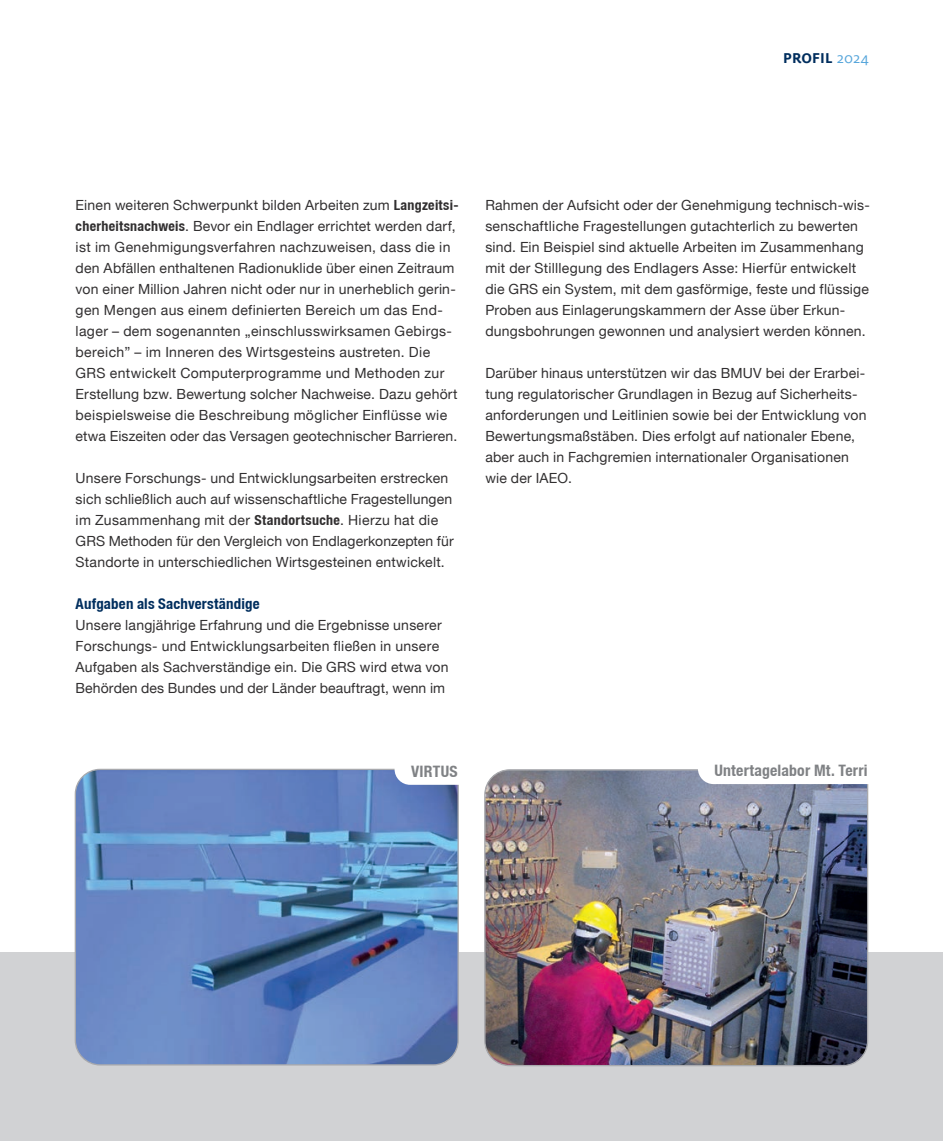
<style>
.page{position:relative;width:943px;height:1141px;background:#fff}
.page>*{position:absolute;margin:0;border:0;box-sizing:border-box;transform-origin:0 0}
.t1{font:700 condensed 15.75px "Helvetica Neue LT";letter-spacing:.01em;color:#808285}
.t2{font:700 15.75px "Milo Pro";letter-spacing:.01em;color:#002e5e}
.t3{font:700 condensed 14.88px "Helvetica Neue LT";letter-spacing:.015em;color:#002e5e}
.t4{font:14px/21px "Helvetica Neue LT";letter-spacing:.015em;color:#312f30}
.s1{font-weight:400;color:#57a6db}
.s2{font-weight:700;font-stretch:condensed}
</style>
<div class="page">
<div style="left:0;top:952px;width:943px;height:189px;background:#d1d2d4"></div>
<svg style="left:74px;top:768px;width:385px;height:298px;background:#6587bd"></svg>
<img style="left:484px;top:769px;width:385px;height:298px">
<svg style="left:394px;top:768px;width:65px;height:17px"></svg>
<svg style="left:698px;top:769px;width:171px;height:15px"></svg>
<p class="t2" style="left:783px;top:49px;width:87px">PROFIL <span class="s1">2024</span></p>
<p class="t4" style="left:76px;top:194px;width:384px">Einen weiteren Schwerpunkt bilden Arbeiten zum <span class="s2">Langzeitsi&shy;cherheitsnachweis</span>. Bevor ein Endlager errichtet werden darf, ist im Genehmigungsverfahren nachzuweisen, dass die in den Abfällen enthaltenen Radionuklide über einen Zeitraum von einer Million Jahren nicht oder nur in unerheblich gerin&shy;gen Mengen aus einem definierten Bereich um das End&shy;lager – dem sogenannten „einschlusswirksamen Gebirgs&shy;bereich” – im Inneren des Wirtsgesteins austreten. Die GRS entwickelt Computerprogramme und Methoden zur Erstellung bzw. Bewertung solcher Nachweise. Dazu gehört beispielsweise die Beschreibung möglicher Einflüsse wie etwa Eiszeiten oder das Versagen geotechnischer Barrieren.</p>
<p class="t4" style="left:76px;top:467px;width:379px">Unsere Forschungs- und Entwicklungsarbeiten erstrecken sich schließlich auch auf wissenschaftliche Fragestellungen im Zusammenhang mit der <span class="s2">Standortsuche</span>. Hierzu hat die GRS Methoden für den Vergleich von Endlagerkonzepten für Standorte in unterschiedlichen Wirtsgesteinen entwickelt.</p>
<p class="t3" style="left:76px;top:595px;width:185px">Aufgaben als Sachverständige</p>
<p class="t4" style="left:76px;top:614px;width:374px">Unsere langjährige Erfahrung und die Ergebnisse unserer Forschungs- und Entwicklungsarbeiten fließen in unsere Aufgaben als Sachverständige ein. Die GRS wird etwa von Behörden des Bundes und der Länder beauftragt, wenn im</p>
<p class="t4" style="left:485px;top:194px;width:386px">Rahmen der Aufsicht oder der Genehmigung technisch-wis&shy;senschaftliche Fragestellungen gutachterlich zu bewerten sind. Ein Beispiel sind aktuelle Arbeiten im Zusammenhang mit der Stilllegung des Endlagers Asse: Hierfür entwickelt die GRS ein System, mit dem gasförmige, feste und flüssige Proben aus Einlagerungskammern der Asse über Erkun&shy;dungsbohrungen gewonnen und analysiert werden können.</p>
<p class="t4" style="left:485px;top:362px;width:382px">Darüber hinaus unterstützen wir das BMUV bei der Erarbei&shy;tung regulatorischer Grundlagen in Bezug auf Sicherheits&shy;anforderungen und Leitlinien sowie bei der Entwicklung von Bewertungsmaßstäben. Dies erfolgt auf nationaler Ebene, aber auch in Fachgremien internationaler Organisationen wie der IAEO.</p>
<p class="t1" style="left:411px;top:762px;width:48px">VIRTUS</p>
<p class="t1" style="left:714px;top:761px;width:155px">Untertagelabor Mt. Terri</p>
</div>
